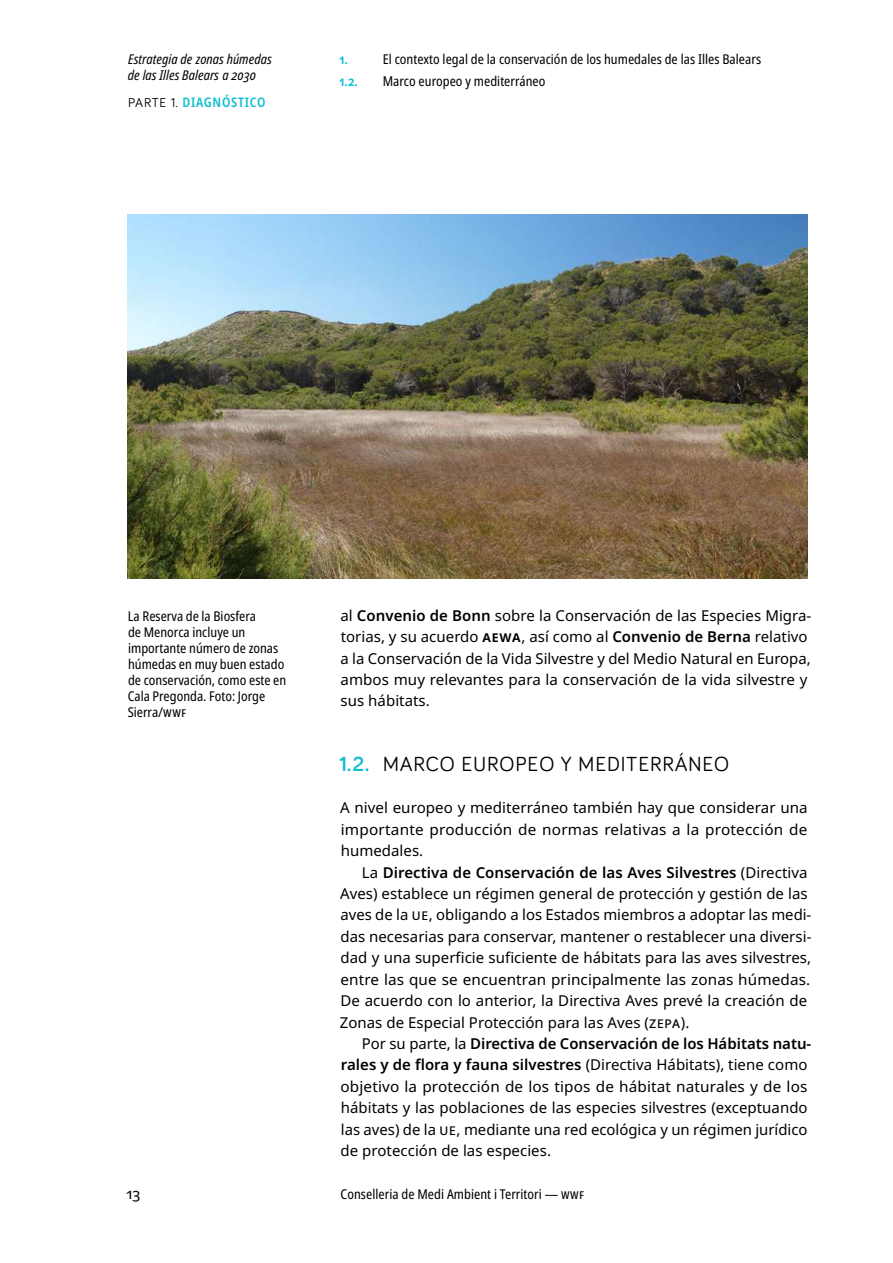
<style>
.page{position:relative;width:893px;height:1263px;background:#fff}
.page>*{position:absolute;margin:0;border:0;box-sizing:border-box;transform-origin:0 0}
.t1{font:21px "Bariol";letter-spacing:.04em;color:#000}
.t2{font:15px/21.5px "Noto Sans";letter-spacing:.005em;color:#000}
.t3{font:condensed 13.5px/16px "Noto Sans";color:#000}
.t4{font:italic condensed 13.5px/16px "Noto Sans";letter-spacing:.005em;color:#000}
.t5{font:600 condensed 13.5px "Noto Sans";color:#10bed2}
.t6{font:600 condensed 13.2px "Noto Sans";letter-spacing:.05em;color:#10bed2}
.s1{font-family:"Bariol";font-weight:400;font-stretch:normal;color:#000}
.s2{font-weight:600}
.s3{font-weight:700;color:#10bed2}
</style>
<div class="page">
<img style="left:128px;top:214px;width:680px;height:365px">
<p class="t4" style="left:128px;top:52px;width:145px">Estrategia de zonas húmedas de las Illes Balears a 2030</p>
<p class="t6" style="left:128px;top:93px;width:139px"><span class="s1">PARTE 1.</span> DIAGNÓSTICO</p>
<p class="t5" style="left:339px;top:50px;width:10px">1.</p>
<p class="t3" style="left:383px;top:52px;width:380px">El contexto legal de la conservación de los humedales de las Illes Balears</p>
<p class="t5" style="left:339px;top:71px;width:20px">1.2.</p>
<p class="t3" style="left:383px;top:73px;width:164px">Marco europeo y mediterráneo</p>
<p class="t3" style="left:128px;top:608px;width:160px">La Reserva de la Biosfera<br>de Menorca incluye un importante número de zonas húmedas en muy buen estado de conservación, como este en<br>Cala Pregonda. Foto: Jorge<br>Sierra/WWF</p>
<p class="t2" style="left:126px;top:1183px;width:16px">13</p>
<p class="t2" style="left:340px;top:605px;width:472px">al <span class="s2">Convenio de Bonn</span> sobre la Conservación de las Especies Migra&shy;torias, y su acuerdo <span class="s2">AEWA</span>, así como al <span class="s2">Convenio de Berna</span> relativo a la Conservación de la Vida Silvestre y del Medio Natural en Europa, ambos muy relevantes para la conservación de la vida silvestre y sus hábitats.</p>
<h1 class="t1" style="left:339px;top:749px;width:391px"><span class="s3">1.2.</span> MARCO EUROPEO Y MEDITERRÁNEO</h1>
<p class="t2" style="left:340px;top:798px;width:469px;text-align:justify">A nivel europeo y mediterráneo también hay que considerar una importante producción de normas relativas a la protección de humedales.</p>
<p class="t2" style="left:340px;top:862px;width:473px;text-indent:22px">La <span class="s2">Directiva de Conservación de las Aves Silvestres</span> (Directiva Aves) establece un régimen general de protección y gestión de las aves de la U E, obligando a los Estados miembros a adoptar las medi&shy;das necesarias para conservar, mantener o restablecer una diversi&shy;dad y una superficie suficiente de hábitats para las aves silvestres, entre las que se encuentran principalmente las zonas húmedas.<br>De acuerdo con lo anterior, la Directiva Aves prevé la creación de Zonas de Especial Protección para las Aves (ZEPA).</p>
<p class="t2" style="left:341px;top:1033px;width:472px;text-indent:21px">Por su parte, la <span class="s2">Directiva de Conservación de los Hábitats natu&shy;rales y de flora y fauna silvestres</span> (Directiva Hábitats), tiene como objetivo la protección de los tipos de hábitat naturales y de los hábitats y las poblaciones de las especies silvestres (exceptuando las aves) de la U E, mediante una red ecológica y un régimen jurídico de protección de las especies.</p>
<p class="t3" style="left:341px;top:1186px;width:245px">Conselleria de Medi Ambient i Territori — WWF</p>
</div>
